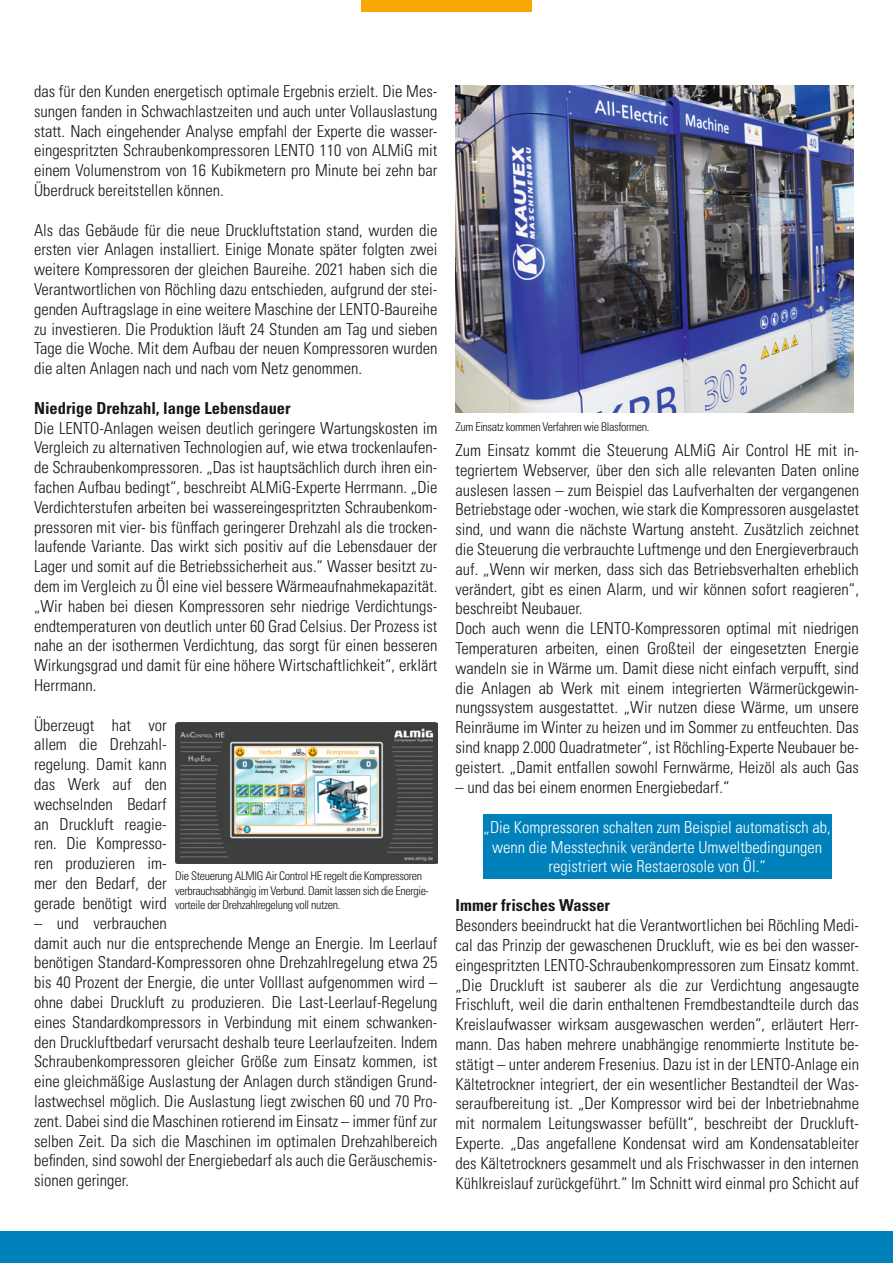
<style>
.page{position:relative;width:893px;height:1263px;background:#fff}
.page>*{position:absolute;margin:0;border:0;box-sizing:border-box;transform-origin:0 0}
.t1{font:300 condensed 16.5px/19.8px "Univers LT Pro";color:#171818;text-align:justify}
.t2{font:300 condensed 16.5px/19.8px "Univers LT Pro";color:#fff;text-align:center}
.t3{font:700 condensed 16.5px "Univers LT Pro";color:#171818}
.t4{font:300 condensed 12px/14.4px "Univers LT Pro";letter-spacing:-.03em;color:#171818}
</style>
<div class="page">
<div style="left:361px;top:0;width:170px;height:12px;background:#f8a700"></div>
<div style="left:1px;top:1231px;width:892px;height:32px;background:#0081bb"></div>
<img style="left:455px;top:85px;width:399px;height:327px">
<img style="left:175px;top:723px;width:262px;height:140px">
<div style="left:483px;top:814px;width:349px;height:65px;background:#0081bb"></div>
<p class="t1" style="left:34px;top:80px;width:405px">das für den Kunden energetisch optimale Ergebnis erzielt. Die Mes&shy;sungen fanden in Schwachlastzeiten und auch unter Vollauslastung statt. Nach eingehender Analyse empfahl der Experte die wasser&shy;eingespritzten Schraubenkompressoren LENTO 110 von ALMiG mit einem Volumenstrom von 16 Kubikmetern pro Minute bei zehn bar Überdruck bereitstellen können.</p>
<p class="t1" style="left:34px;top:219px;width:405px">Als das Gebäude für die neue Druckluftstation stand, wurden die ersten vier Anlagen installiert. Einige Monate später folgten zwei weitere Kompressoren der gleichen Baureihe. 2021 haben sich die Verantwortlichen von Röchling dazu entschieden, aufgrund der stei&shy;genden Auftragslage in eine weitere Maschine der LENTO-Baureihe zu investieren. Die Produktion läuft 24 Stunden am Tag und sieben Tage die Woche. Mit dem Aufbau der neuen Kompressoren wurden die alten Anlagen nach und nach vom Netz genommen.</p>
<p class="t3" style="left:34px;top:398px;width:258px">Niedrige Drehzahl, lange Lebensdauer</p>
<p class="t1" style="left:34px;top:417px;width:405px">Die LENTO-Anlagen weisen deutlich geringere Wartungskosten im Vergleich zu alternativen Technologien auf, wie etwa trockenlaufen&shy;de Schraubenkompressoren. „Das ist hauptsächlich durch ihren ein&shy;fachen Aufbau bedingt“, beschreibt ALMiG-Experte Herrmann. „Die Verdichterstufen arbeiten bei wassereingespritzten Schraubenkom&shy;pressoren mit vier- bis fünffach geringerer Drehzahl als die trocken&shy;laufende Variante. Das wirkt sich positiv auf die Lebensdauer der Lager und somit auf die Betriebssicherheit aus.“ Wasser besitzt zu&shy;dem im Vergleich zu Öl eine viel bessere Wärmeaufnahmekapazität. „Wir haben bei diesen Kompressoren sehr niedrige Verdichtungs&shy;endtemperaturen von deutlich unter 60 Grad Celsius. Der Prozess ist nahe an der isothermen Verdichtung, das sorgt für einen besseren Wirkungsgrad und damit für eine höhere Wirtschaftlichkeit“, erklärt Herrmann.</p>
<p class="t1" style="left:34px;top:714px;width:134px">Überzeugt hat vor allem die Drehzahl&shy;regelung. Damit kann das Werk auf den wechselnden Bedarf an Druckluft reagie&shy;ren. Die Kompresso&shy;ren produzieren im&shy;mer den Bedarf, der gerade benötigt wird</p>
<p class="t1" style="left:34px;top:912px;width:405px;text-align:left">– und verbrauchen<br>damit auch nur die entsprechende Menge an Energie. Im Leerlauf benötigen Standard-Kompressoren ohne Drehzahlregelung etwa 25 bis 40 Prozent der Energie, die unter Volllast aufgenommen wird – ohne dabei Druckluft zu produzieren. Die Last-Leerlauf-Regelung eines Standardkompressors in Verbindung mit einem schwanken&shy;den Druckluftbedarf verursacht deshalb teure Leerlaufzeiten. Indem Schraubenkompressoren gleicher Größe zum Einsatz kommen, ist eine gleichmäßige Auslastung der Anlagen durch ständigen Grund&shy;lastwechsel möglich. Die Auslastung liegt zwischen 60 und 70 Pro&shy;zent. Dabei sind die Maschinen rotierend im Einsatz – immer fünf zur selben Zeit. Da sich die Maschinen im optimalen Drehzahlbereich befinden, sind sowohl der Energiebedarf als auch die Geräuschemis&shy;sionen geringer.</p>
<p class="t4" style="left:175px;top:868px;width:255px">Die Steuerung ALMIG Air Control HE regelt die Kompressoren verbrauchsabhängig im Verbund. Damit lassen sich die Energie&shy;vorteile der Drehzahlregelung voll nutzen.</p>
<p class="t4" style="left:455px;top:419px;width:195px">Zum Einsatz kommen Verfahren wie Blasformen.</p>
<p class="t1" style="left:455px;top:439px;width:405px">Zum Einsatz kommt die Steuerung ALMiG Air Control HE mit in&shy;tegriertem Webserver, über den sich alle relevanten Daten online auslesen lassen – zum Beispiel das Laufverhalten der vergangenen Betriebstage oder -wochen, wie stark die Kompressoren ausgelastet sind, und wann die nächste Wartung ansteht. Zusätzlich zeichnet die Steuerung die verbrauchte Luftmenge und den Energieverbrauch auf. „Wenn wir merken, dass sich das Betriebsverhalten erheblich verändert, gibt es einen Alarm, und wir können sofort reagieren“, beschreibt Neubauer.</p>
<p class="t1" style="left:455px;top:618px;width:405px">Doch auch wenn die LENTO-Kompressoren optimal mit niedrigen Temperaturen arbeiten, einen Großteil der eingesetzten Energie wandeln sie in Wärme um. Damit diese nicht einfach verpufft, sind die Anlagen ab Werk mit einem integrierten Wärmerückgewin&shy;nungssystem ausgestattet. „Wir nutzen diese Wärme, um unsere Reinräume im Winter zu heizen und im Sommer zu entfeuchten. Das sind knapp 2.000 Quadratmeter“, ist Röchling-Experte Neubauer be&shy;geistert. „Damit entfallen sowohl Fernwärme, Heizöl als auch Gas</p>
<p class="t1" style="left:455px;top:776px;width:275px">– und das bei einem enormen Energiebedarf.“</p>
<p class="t2" style="left:484px;top:816px;width:349px">„Die Kompressoren schalten zum Beispiel automatisch ab, wenn die Messtechnik veränderte Umweltbedingungen registriert wie Restaerosole von Öl.“</p>
<p class="t3" style="left:455px;top:895px;width:156px">Immer frisches Wasser</p>
<p class="t1" style="left:455px;top:915px;width:405px">Besonders beeindruckt hat die Verantwortlichen bei Röchling Medi&shy;cal das Prinzip der gewaschenen Druckluft, wie es bei den wasser&shy;eingespritzten LENTO-Schraubenkompressoren zum Einsatz kommt. „Die Druckluft ist sauberer als die zur Verdichtung angesaugte Frischluft, weil die darin enthaltenen Fremdbestandteile durch das Kreislaufwasser wirksam ausgewaschen werden“, erläutert Herr&shy;mann. Das haben mehrere unabhängige renommierte Institute be&shy;stätigt – unter anderem Fresenius. Dazu ist in der LENTO-Anlage ein Kältetrockner integriert, der ein wesentlicher Bestandteil der Was&shy;seraufbereitung ist. „Der Kompressor wird bei der Inbetriebnahme mit normalem Leitungswasser befüllt“, beschreibt der Druckluft-Experte. „Das angefallene Kondensat wird am Kondensatableiter des Kältetrockners gesammelt und als Frischwasser in den internen Kühlkreislauf zurückgeführt.“ Im Schnitt wird einmal pro Schicht auf</p>
</div>
